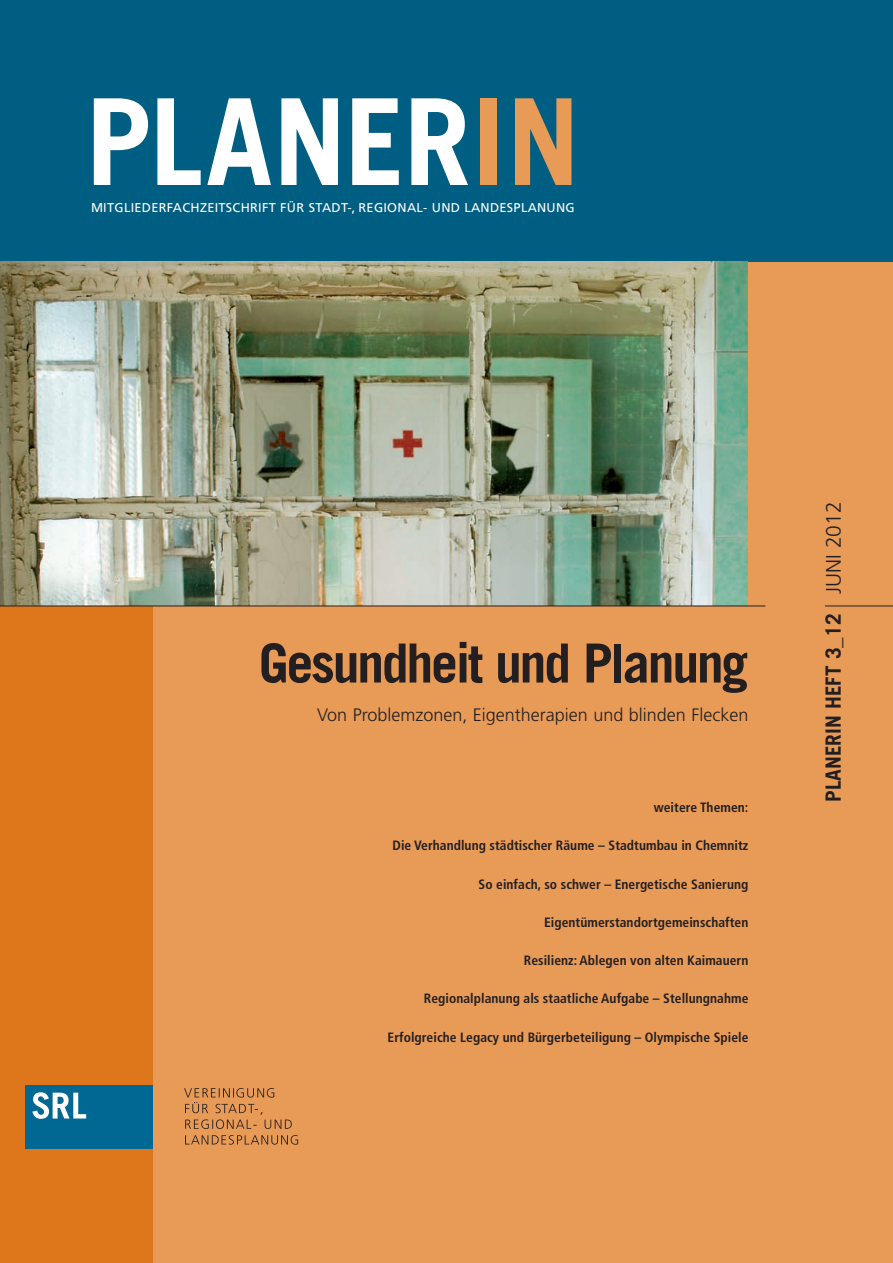
<style>
.page{position:relative;width:893px;height:1263px;background:#fff}
.page>*{position:absolute;margin:0;border:0;box-sizing:border-box;transform-origin:0 0}
.t1{font:700 120px "Trade Gothic";letter-spacing:.005em;color:#fff}
.t2{font:700 54px "Trade Gothic";letter-spacing:-.045em;color:#231f20}
.t3{font:700 21px "Trade Gothic";color:#231f20}
.t4{font:300 18px "Frutiger";color:#231f20}
.t5{font:700 condensed 13.5px "Frutiger";letter-spacing:.005em;color:#231f20}
.t6{font:12.75px "Frutiger";letter-spacing:.02em;color:#fff}
.s1{color:#e89a57}
.s2{font-family:"Frutiger";font-weight:300}
</style>
<div class="page">
<div style="left:0;top:261px;width:893px;height:1002px;background:#e89a57"></div>
<div style="left:0;top:261px;width:153px;height:1002px;background:#de761b"></div>
<div style="left:0;top:0;width:893px;height:261px;background:#005e82"></div>
<hr style="left:825px;top:606px;width:68px;height:1px;background:#231f20">
<img style="left:0;top:261px;width:748px;height:345px">
<hr style="left:0;top:606px;width:765px;height:1px;background:#231f20">
<div style="left:26px;top:1085px;width:127px;height:63px;background:#006893"></div>
<svg style="left:32px;top:1092px;width:54px;height:27px"></svg>
<svg style="left:185px;top:1135px;width:113px;height:10px"></svg>
<svg style="left:184px;top:1088px;width:108px;height:41px"></svg>
<p class="t1" style="left:85px;top:98px;width:496px">PLANER<span class="s1">IN</span></p>
<p class="t6" style="left:91px;top:202px;width:485px">MITGLIEDERFACHZEITSCHRIFT FÜR STADT-, REGIONAL- UND LANDESPLANUNG</p>
<p class="t2" style="left:259px;top:643px;width:491px">Gesundheit und Planung</p>
<p class="t4" style="left:317px;top:707px;width:433px">Von Problemzonen, Eigentherapien und blinden Flecken</p>
<p class="t5" style="left:654px;top:802px;width:96px">weitere Themen:</p>
<p class="t5" style="left:392px;top:840px;width:357px">Die Verhandlung städtischer Räume – Stadtumbau in Chemnitz</p>
<p class="t5" style="left:479px;top:878px;width:271px">So einfach, so schwer – Energetische Sanierung</p>
<p class="t5" style="left:544px;top:917px;width:206px">Eigentümerstandortgemeinschaften</p>
<p class="t5" style="left:524px;top:955px;width:226px">Resilienz: Ablegen von alten Kaimauern</p>
<p class="t5" style="left:424px;top:993px;width:326px">Regionalplanung als staatliche Aufgabe – Stellungnahme</p>
<p class="t5" style="left:388px;top:1031px;width:362px">Erfolgreiche Legacy und Bürgerbeteiligung – Olympische Spiele</p>
<p class="t3" style="left:825px;top:802px;width:301px;rotate:-90deg">PLANERIN HEFT 3_12 <span class="s2">JUNI 2012</span></p>
</div>
